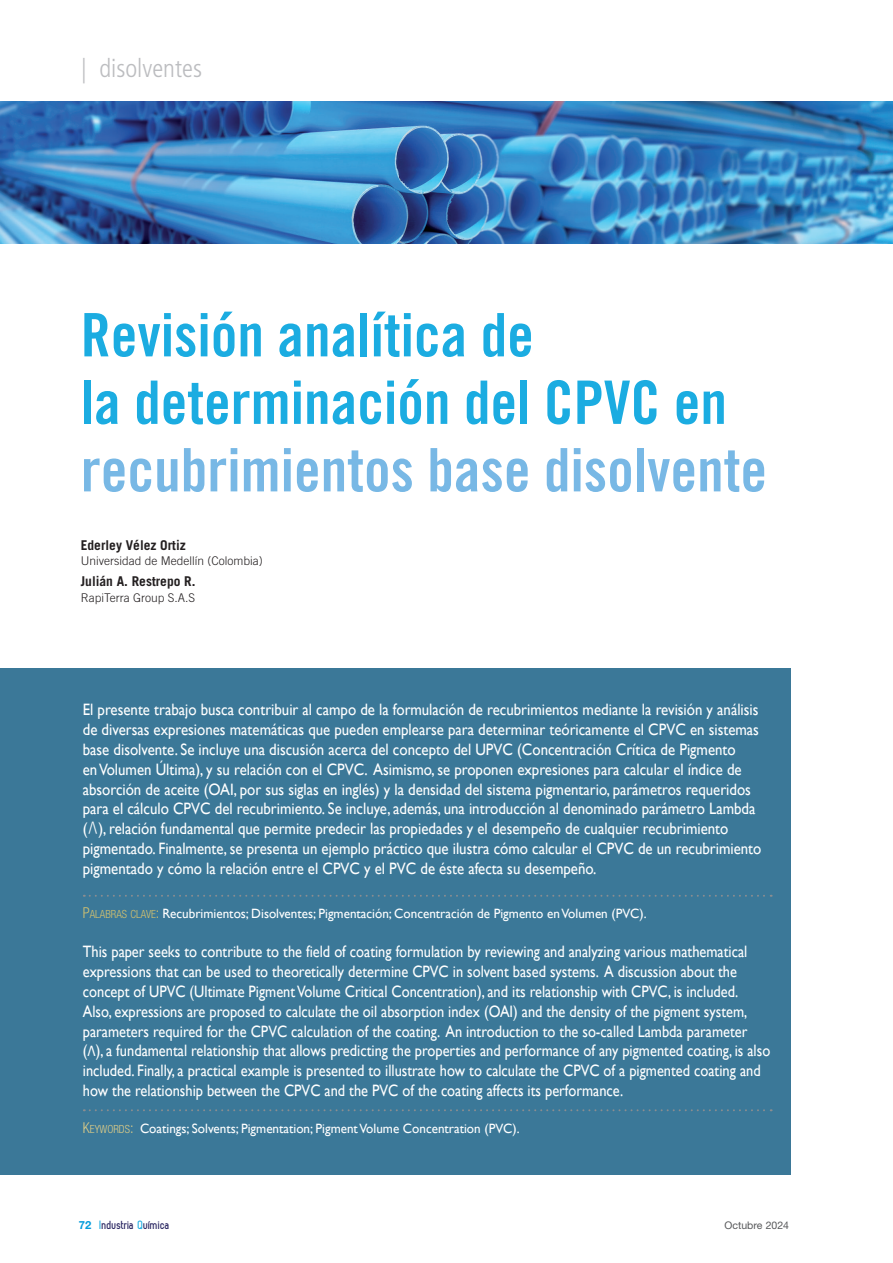
<style>
.page{position:relative;width:893px;height:1263px;background:#fff}
.page>*{position:absolute;margin:0;border:0;box-sizing:border-box;transform-origin:0 0}
.t1{font:60px/67.5px "Trade Gothic Bold Cond Twenty";color:#1bace1}
.t2{font:60px "Trade Gothic Bold Cond Twenty";color:#78b8e5}
.t3{font:300 condensed 25.5px "Frutiger";color:#bcbdc0}
.t4{font:16.5px/19.8px "Gill Sans";color:#fff;scale:.9 1}
.t5{font:16.5px/19.8px "Gill Sans";color:#fff;scale:.87 1}
.t6{font:13.5px "Gill Sans";color:#fff}
.t7{font:700 13.5px "Trade Gothic";color:#231f20}
.t8{font:300 12px "Trade Gothic";color:#231f20}
.t9{font:700 12px "Zag";color:#27235f}
.t10{font:10.5px "Helvetica Neue LT Std";color:#57585a}
.s1{font-family:"Yu Gothic"}
.s2{font-family:"Helvetica Neue LT Std";font-weight:300;font-stretch:condensed;font-size:15px;color:#d5c26e}
.s3{font-family:"Helvetica Neue LT Std";font-weight:300;font-stretch:condensed;font-size:11.25px;color:#d5c26e}
.s4{font-family:"Calibri"}
.s5{font-family:"Helvetica Neue LT Std";font-weight:300;font-stretch:condensed;font-size:15px;color:#ddcc87}
.s6{font-family:"Helvetica Neue LT Std";font-weight:300;font-stretch:condensed;font-size:11.25px;color:#ddcc87}
.s7{font-family:"Helvetica Neue LT Std";font-size:11.25px;color:#069ddc}
.s8{color:#1bace1}
</style>
<div class="page">
<img style="left:0;top:102px;width:893px;height:141px">
<div style="left:0;top:668px;width:791px;height:507px;background:#3b7898"></div>
<svg style="left:84px;top:895px;width:688px;height:2px"></svg>
<svg style="left:84px;top:1109px;width:688px;height:2px"></svg>
<h2 class="t3" style="left:81px;top:53px;width:122px">| disolventes</h2>
<h1 class="t1" style="left:81px;top:301px;width:648px">Revisión analítica de<br>la determinación del CPVC en</h1>
<h1 class="t2" style="left:81px;top:434px;width:688px">recubrimientos base disolvente</h1>
<p class="t7" style="left:81px;top:537px;width:107px">Ederley Vélez Ortiz</p>
<p class="t8" style="left:81px;top:554px;width:183px">Universidad de Medellín (Colombia)</p>
<p class="t7" style="left:81px;top:573px;width:116px">Julián A. Restrepo R.</p>
<p class="t8" style="left:81px;top:590px;width:116px">RapiTerra Group S.A.S</p>
<p class="t4" style="left:83px;top:700px;width:755px">El presente trabajo busca contribuir al campo de la formulación de recubrimientos mediante la revisión y análisis de diversas expresiones matemáticas que pueden emplearse para determinar teóricamente el CPVC en sistemas base disolvente. Se incluye una discusión acerca del concepto del UPVC (Concentración Crítica de Pigmento<br>en Volumen Última), y su relación con el CPVC. Asimismo, se proponen expresiones para calcular el índice de absorción de aceite (OAI, por sus siglas en inglés) y la densidad del sistema pigmentario, parámetros requeridos para el cálculo CPVC del recubrimiento. Se incluye, además, una introducción al denominado parámetro Lambda (<span class="s1">Λ</span>), relación fundamental que permite predecir las propiedades y el desempeño de cualquier recubrimiento pigmentado. Finalmente, se presenta un ejemplo práctico que ilustra cómo calcular el CPVC de un recubrimiento pigmentado y cómo la relación entre el CPVC y el PVC de éste afecta su desempeño.</p>
<p class="t6" style="left:83px;top:906px;width:565px"><span class="s2">P</span><span class="s3">ALABRAS CLAVE</span><span class="s2">:</span> Recubrimientos; Disolventes; Pigmentación; Concentración de Pigmento en Volumen (PVC).</p>
<p class="t5" style="left:83px;top:942px;width:792px">This paper seeks to contribute to the field of coating formulation by reviewing and analyzing various mathematical expressions that can be used to theoretically determine CPVC in solvent based systems. A discussion about the concept of UPVC (Ultimate Pigment Volume Critical Concentration), and its relationship with CPVC, is included.<br>Also, expressions are proposed to calculate the oil absorption index (OAI) and the density of the pigment system, parameters required for the CPVC calculation of the coating. An introduction to the so-called Lambda parameter (<span class="s4">Λ</span>), a fundamental relationship that allows predicting the properties and performance of any pigmented coating, is also included. Finally, a practical example is presented to illustrate how to calculate the CPVC of a pigmented coating and how the relationship between the CPVC and the PVC of the coating affects its performance.</p>
<p class="t6" style="left:83px;top:1120px;width:438px"><span class="s5">K</span><span class="s6">EYWORDS</span><span class="s5">:</span> Coatings; Solvents; Pigmentation; Pigment Volume Concentration (PVC).</p>
<p class="t9" style="left:79px;top:1218px;width:93px"><span class="s7">72</span> <span class="s8">I</span>ndustria <span class="s8">Q</span>uímica</p>
<p class="t10" style="left:724px;top:1219px;width:66px">Octubre 2024</p>
</div>
